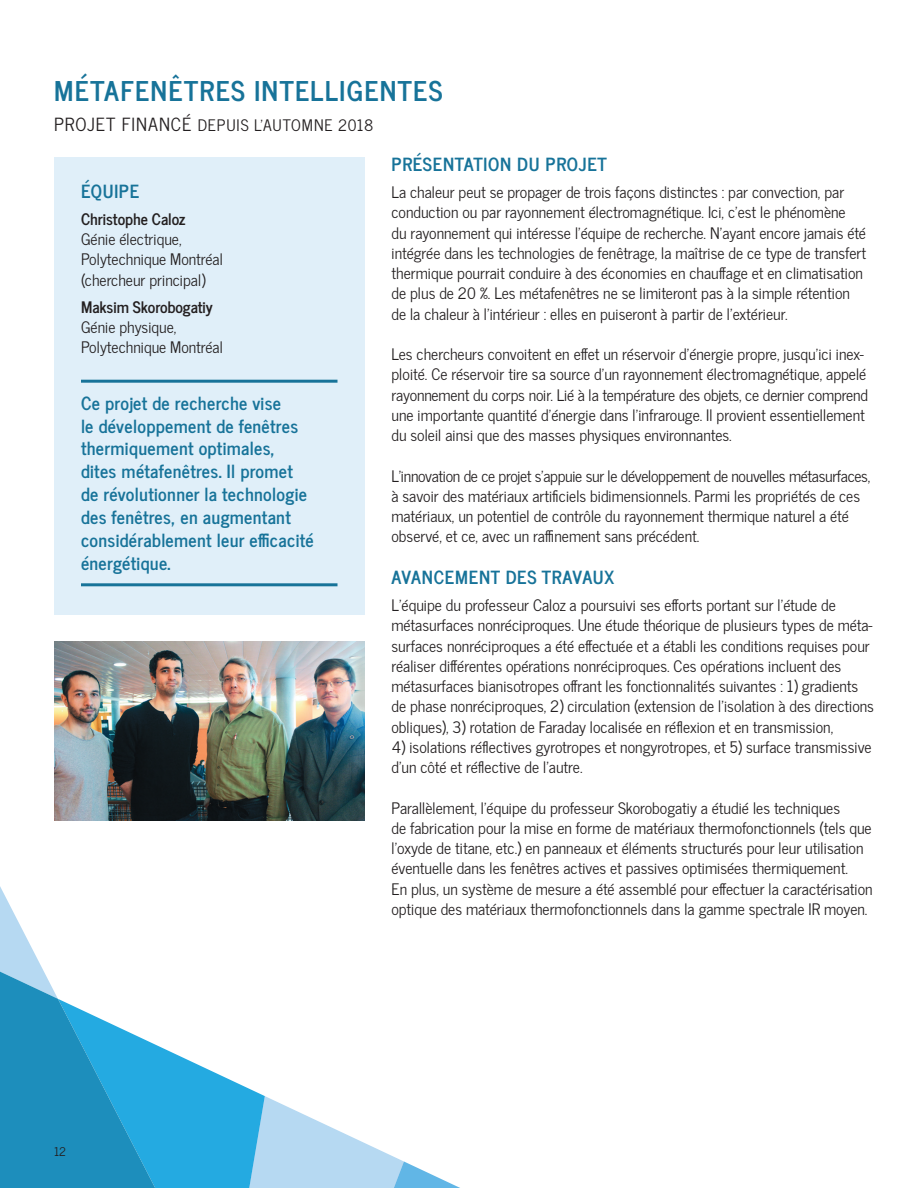
<style>
.page{position:relative;width:918px;height:1188px;background:#fff}
.page>*{position:absolute;margin:0;border:0;box-sizing:border-box;transform-origin:0 0}
.t1{font:700 27px "News Cycle";letter-spacing:.05em;color:#177399}
.t2{font:700 18px/23px "News Cycle";letter-spacing:.02em;color:#177399}
.t3{font:700 18px "News Cycle";letter-spacing:.04em;color:#177399}
.t4{font:15.75px/20.2px "News Cycle";color:#231f20}
.t5{font:700 15.75px "News Cycle";color:#231f20}
.t6{font:15.75px "News Cycle";letter-spacing:.05em;color:#231f20}
.t7{font:12px "News Cycle";color:#231f20}
.s1{font-size:18px}
</style>
<div class="page">
<div style="left:54px;top:158px;width:310px;height:457px;background:#e0eff9"></div>
<hr style="left:81px;top:380px;width:257px;height:3px;background:#177399">
<hr style="left:81px;top:583px;width:257px;height:3px;background:#177399">
<svg style="left:0;top:886px;width:460px;height:302px"></svg>
<img style="left:54px;top:642px;width:310px;height:179px">
<h1 class="t1" style="left:54px;top:67px;width:390px">MÉTAFENÊTRES INTELLIGENTES</h1>
<p class="t6" style="left:54px;top:112px;width:321px"><span class="s1">PROJET FINANCÉ</span> DEPUIS L'AUTOMNE 2018</p>
<p class="t3" style="left:392px;top:148px;width:217px">PRÉSENTATION DU PROJET</p>
<p class="t4" style="left:392px;top:181px;width:476px">La chaleur peut se propager de trois façons distinctes : par convection, par conduction ou par rayonnement électromagnétique. Ici, c’est le phénomène<br>du rayonnement qui intéresse l’équipe de recherche. N’ayant encore jamais été intégrée dans les technologies de fenêtrage, la maîtrise de ce type de transfert thermique pourrait conduire à des économies en chauffage et en climatisation de plus de 20 %. Les métafenêtres ne se limiteront pas à la simple rétention de la chaleur à l’intérieur : elles en puiseront à partir de l’extérieur.</p>
<p class="t4" style="left:392px;top:343px;width:478px">Les chercheurs convoitent en effet un réservoir d’énergie propre, jusqu’ici inex&shy;ploité. Ce réservoir tire sa source d’un rayonnement électromagnétique, appelé rayonnement du corps noir. Lié à la température des objets, ce dernier comprend une importante quantité d’énergie dans l’infrarouge. Il provient essentiellement du soleil ainsi que des masses physiques environnantes.</p>
<p class="t4" style="left:392px;top:465px;width:480px">L’innovation de ce projet s’appuie sur le développement de nouvelles métasurfaces, à savoir des matériaux artificiels bidimensionnels. Parmi les propriétés de ces matériaux, un potentiel de contrôle du rayonnement thermique naturel a été observé, et ce, avec un raffinement sans précédent.</p>
<p class="t3" style="left:392px;top:561px;width:224px">AVANCEMENT DES TRAVAUX</p>
<p class="t4" style="left:392px;top:594px;width:484px">L’équipe du professeur Caloz a poursuivi ses efforts portant sur l’étude de métasurfaces nonréciproques. Une étude théorique de plusieurs types de méta&shy;surfaces nonréciproques a été effectuée et a établi les conditions requises pour réaliser différentes opérations nonréciproques. Ces opérations incluent des métasurfaces bianisotropes offrant les fonctionnalités suivantes : 1) gradients de phase nonréciproques, 2) circulation (extension de l’isolation à des directions obliques), 3) rotation de Faraday localisée en réflexion et en transmission,</p>
<p class="t4" style="left:392px;top:736px;width:482px">4) isolations réflectives gyrotropes et nongyrotropes, et 5) surface transmissive d’un côté et réflective de l’autre.</p>
<p class="t4" style="left:392px;top:797px;width:483px">Parallèlement, l’équipe du professeur Skorobogatiy a étudié les techniques<br>de fabrication pour la mise en forme de matériaux thermofonctionnels (tels que l’oxyde de titane, etc.) en panneaux et éléments structurés pour leur utilisation éventuelle dans les fenêtres actives et passives optimisées thermiquement.<br>En plus, un système de mesure a été assemblé pour effectuer la caractérisation optique des matériaux thermofonctionnels dans la gamme spectrale IR moyen.</p>
<p class="t2" style="left:81px;top:178px;width:60px">ÉQUIPE</p>
<p class="t5" style="left:81px;top:205px;width:106px">Christophe Caloz</p>
<p class="t4" style="left:81px;top:228px;width:144px">Génie électrique,<br>Polytechnique Montréal (chercheur principal)</p>
<p class="t5" style="left:81px;top:293px;width:133px">Maksim Skorobogatiy</p>
<p class="t4" style="left:81px;top:316px;width:144px">Génie physique,<br>Polytechnique Montréal</p>
<p class="t2" style="left:81px;top:390px;width:234px">Ce projet de recherche vise<br>le développement de fenêtres thermiquement optimales, dites métafenêtres. Il promet de révolutionner la technologie des fenêtres, en augmentant considérablement leur efficacité énergétique.</p>
<p class="t7" style="left:54px;top:1142px;width:14px">12</p>
</div>
